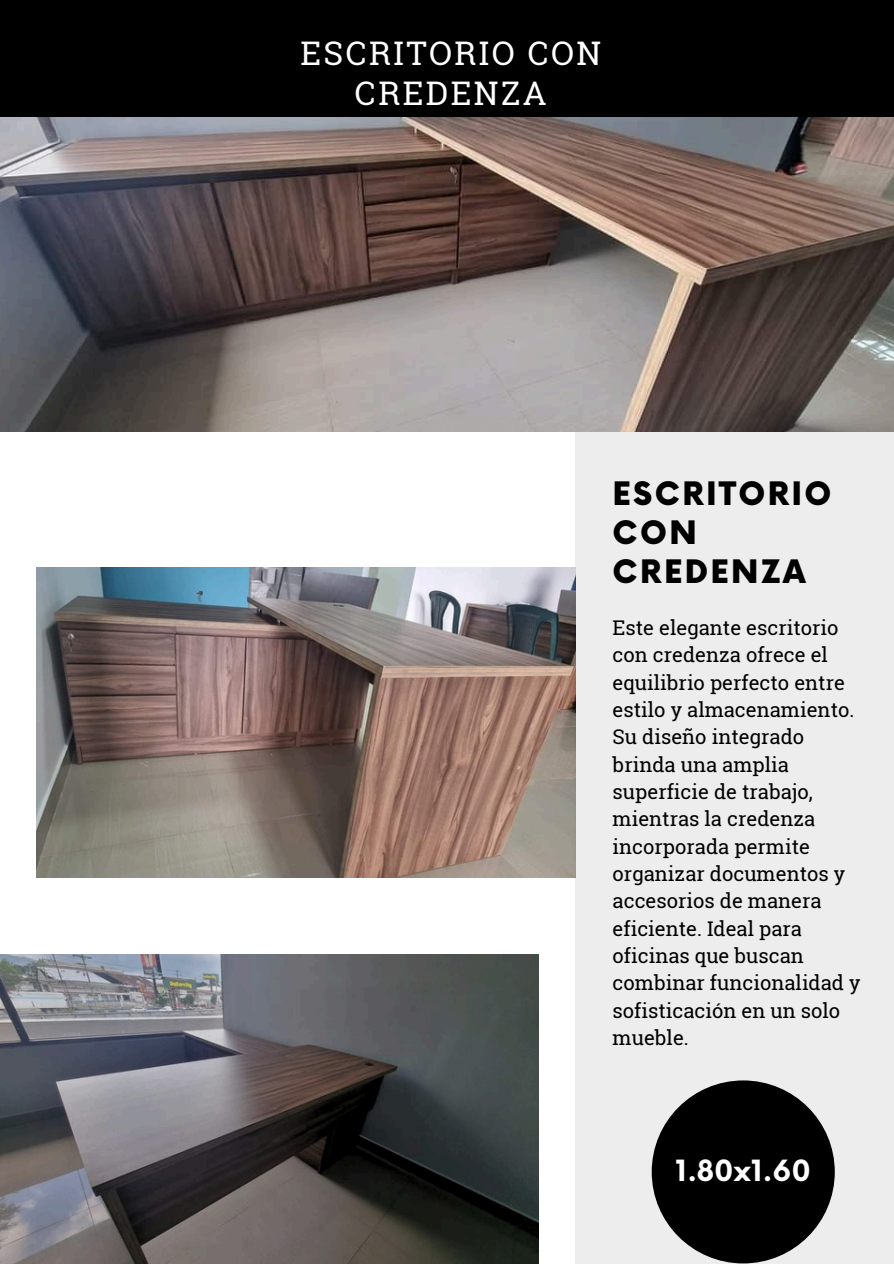
<style>
.page{position:relative;width:894px;height:1264px;background:#fff}
.page>*{position:absolute;margin:0;border:0;box-sizing:border-box;transform-origin:0 0}
.t1{font:32.55px/40.5px "Roboto Slab";letter-spacing:.075em;color:#fff;text-align:center}
.t2{font:900 31.5px/39.3px "Now";letter-spacing:.075em;color:#000}
.t3{font:700 28.5px "Now";color:#fff}
.t4{font:20.25px/27.3px "Roboto Slab";color:#000}
</style>
<div class="page">
<div style="left:575px;top:410px;width:318px;height:853px;background:#ededed"></div>
<img style="left:0;top:117px;width:893px;height:314px">
<div style="left:0;top:0;width:893px;height:117px;background:#000"></div>
<img style="left:0;top:954px;width:538px;height:309px">
<div style="left:651px;top:1080px;width:183px;height:183px;background:#000;border-radius:50%"></div>
<img style="left:37px;top:568px;width:538px;height:309px">
<h1 class="t1" style="left:300px;top:32px;width:302px">ESCRITORIO CON<br>CREDENZA</h1>
<h3 class="t2" style="left:612px;top:475px;width:220px">ESCRITORIO<br>CON<br>CREDENZA</h3>
<p class="t4" style="left:612px;top:613px;width:249px">Este elegante escritorio con credenza ofrece el equilibrio perfecto entre estilo y almacenamiento.<br>Su diseño integrado brinda una amplia superficie de trabajo, mientras la credenza incorporada permite organizar documentos y accesorios de manera eficiente. Ideal para oficinas que buscan combinar funcionalidad y sofisticación en un solo mueble.</p>
<h2 class="t3" style="left:675px;top:1154px;width:137px">1.80x1.60</h2>
</div>
